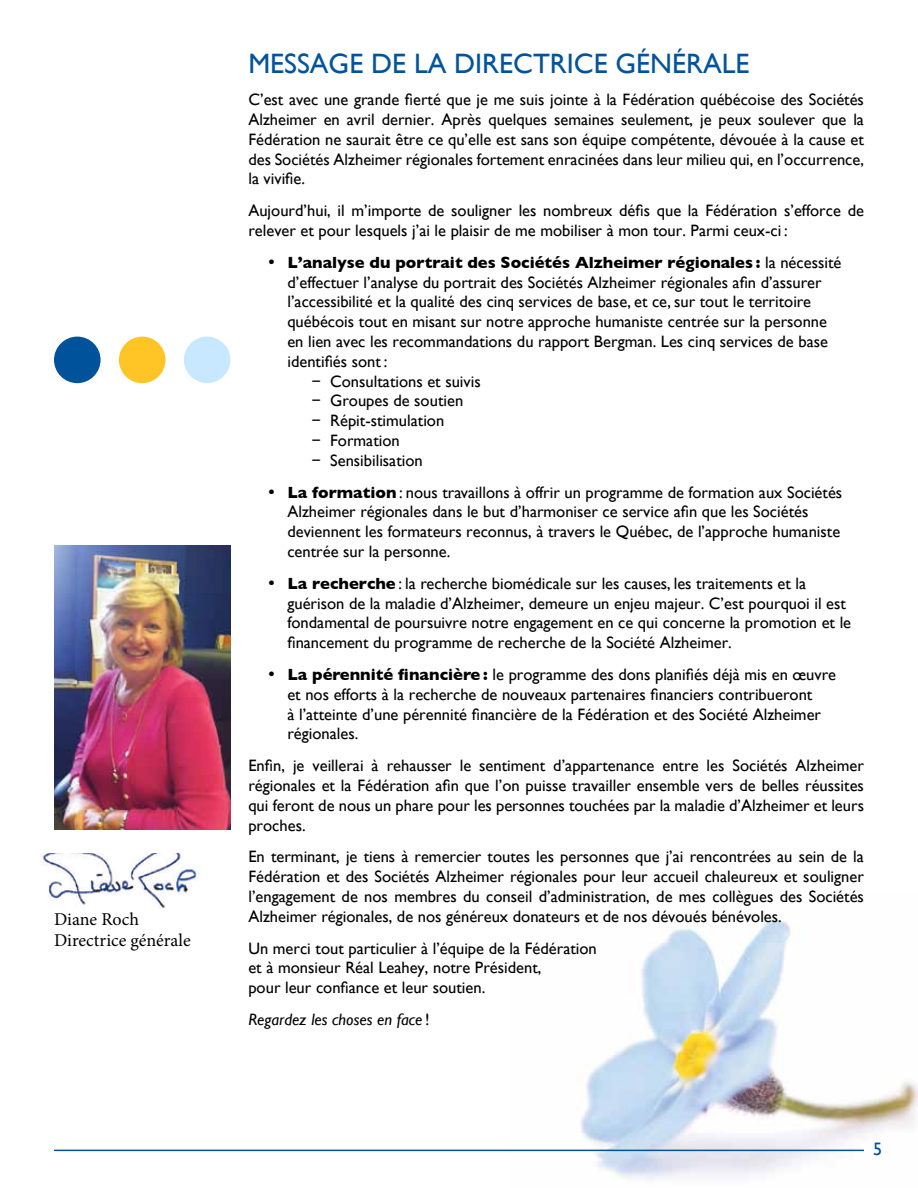
<style>
.page{position:relative;width:918px;height:1188px;background:#fff}
.page>*{position:absolute;margin:0;border:0;box-sizing:border-box;transform-origin:0 0}
.t1{font:28.05px "Gill Sans";color:#00539b}
.t2{font:18px/21.6px "Minion Pro";color:#000}
.t3{font:18px "Gill Sans";color:#00539b}
.t4{font:16.5px/19.8px "Gill Sans";color:#000}
.t5{font:700 16.5px "Gill Sans";color:#000}
.t6{font:italic 16.5px "Gill Sans";color:#000}
.s1{font-weight:400}
.s2{font-weight:700}
.s3{font-style:normal}
</style>
<div class="page">
<img style="left:507px;top:919px;width:411px;height:261px">
<hr style="left:54px;top:1150px;width:810px;height:1px;background:#00539b">
<div style="left:54px;top:337px;width:47px;height:46px;background:#00539b;border-radius:50%"></div>
<div style="left:119px;top:337px;width:46px;height:46px;background:#ffc425;border-radius:50%"></div>
<div style="left:184px;top:337px;width:46px;height:46px;background:#c8e8ff;border-radius:50%"></div>
<img style="left:54px;top:545px;width:176px;height:285px">
<img style="left:42px;top:853px;width:155px;height:55px">
<p class="t2" style="left:54px;top:908px;width:138px">Diane Roch<br>Directrice générale</p>
<h1 class="t1" style="left:248px;top:47px;width:503px">Message de la directrice gén érale</h1>
<p class="t4" style="left:248px;top:90px;width:617px;text-align:justify">C’est avec une grande fierté que je me suis jointe à la Fédération québécoise des Sociétés Alzheimer en avril dernier. Après quelques semaines seulement, je peux soulever que la Fédération ne saurait être ce qu’elle est sans son équipe compétente, dévouée à la cause et des Sociétés Alzheimer régionales fortement enracinées dans leur milieu qui, en l’occurrence, la vivifie.</p>
<p class="t4" style="left:248px;top:201px;width:617px">Aujourd’hui, il m’importe de souligner les nombreux défis que la Fédération s’efforce de relever et pour lesquels j’ai le plaisir de me mobiliser à mon tour. Parmi ceux-ci :</p>
<p class="t5" style="left:268px;top:253px;width:575px">• L’analyse du portrait des Sociétés Alzheimer régionales : <span class="s1">la nécessité</span></p>
<p class="t4" style="left:287px;top:272px;width:536px">d’effectuer l’analyse du portrait des Sociétés Alzheimer régionales afin d’assurer</p>
<p class="t4" style="left:287px;top:292px;width:525px">l’accessibilité et la qualité des cinq services de base, et ce, sur tout le territoire</p>
<p class="t4" style="left:287px;top:312px;width:541px">québécois tout en misant sur notre approche humaniste centrée sur la personne</p>
<p class="t4" style="left:287px;top:331px;width:542px">en lien avec les recommandations du rapport Bergman. Les cinq services de base</p>
<p class="t4" style="left:287px;top:351px;width:101px">identifiés sont :</p>
<p class="t4" style="left:311px;top:371px;width:171px">− Consultations et suivis</p>
<p class="t4" style="left:311px;top:391px;width:153px">− Groupes de soutien</p>
<p class="t4" style="left:311px;top:411px;width:134px">− Répit-stimulation</p>
<p class="t4" style="left:311px;top:430px;width:90px">− Formation</p>
<p class="t4" style="left:311px;top:450px;width:113px">− Sensibilisation</p>
<p class="t4" style="left:287px;top:482px;width:556px;text-indent:-20px">• <span class="s2">La formation</span> : nous travaillons à offrir un programme de formation aux Sociétés Alzheimer régionales dans le but d’harmoniser ce service afin que les Sociétés deviennent les formateurs reconnus, à travers le Québec, de l’approche humaniste centrée sur la personne.</p>
<p class="t4" style="left:287px;top:573px;width:565px;text-indent:-20px">• <span class="s2">La recherche</span> : la recherche biomédicale sur les causes, les traitements et la guérison de la maladie d’Alzheimer, demeure un enjeu majeur. C’est pourquoi il est fondamental de poursuivre notre engagement en ce qui concerne la promotion et le financement du programme de recherche de la Société Alzheimer.</p>
<p class="t4" style="left:287px;top:664px;width:550px;text-indent:-20px">• <span class="s2">La pérennité financière :</span> le programme des dons planifiés déjà mis en œuvre et nos efforts à la recherche de nouveaux partenaires financiers contribueront<br>à l’atteinte d’une pérennité financière de la Fédération et des Société Alzheimer régionales.</p>
<p class="t4" style="left:248px;top:756px;width:617px;text-align:justify">Enfin, je veillerai à rehausser le sentiment d’appartenance entre les Sociétés Alzheimer régionales et la Fédération afin que l’on puisse travailler ensemble vers de belles réussites qui feront de nous un phare pour les personnes touchées par la maladie d’Alzheimer et leurs proches.</p>
<p class="t4" style="left:248px;top:847px;width:617px;text-align:justify">En terminant, je tiens à remercier toutes les personnes que j’ai rencontrées au sein de la Fédération et des Sociétés Alzheimer régionales pour leur accueil chaleureux et souligner l’engagement de nos membres du conseil d’administration, de mes collègues des Sociétés Alzheimer régionales, de nos généreux donateurs et de nos dévoués bénévoles.</p>
<p class="t4" style="left:248px;top:938px;width:350px">Un merci tout particulier à l’équipe de la Fédération et à monsieur Réal Leahey, notre Président,<br>pour leur confiance et leur soutien.</p>
<p class="t6" style="left:248px;top:1010px;width:183px">Regardez les choses en face <span class="s3">!</span></p>
<p class="t3" style="left:873px;top:1138px;width:10px">5</p>
</div>
